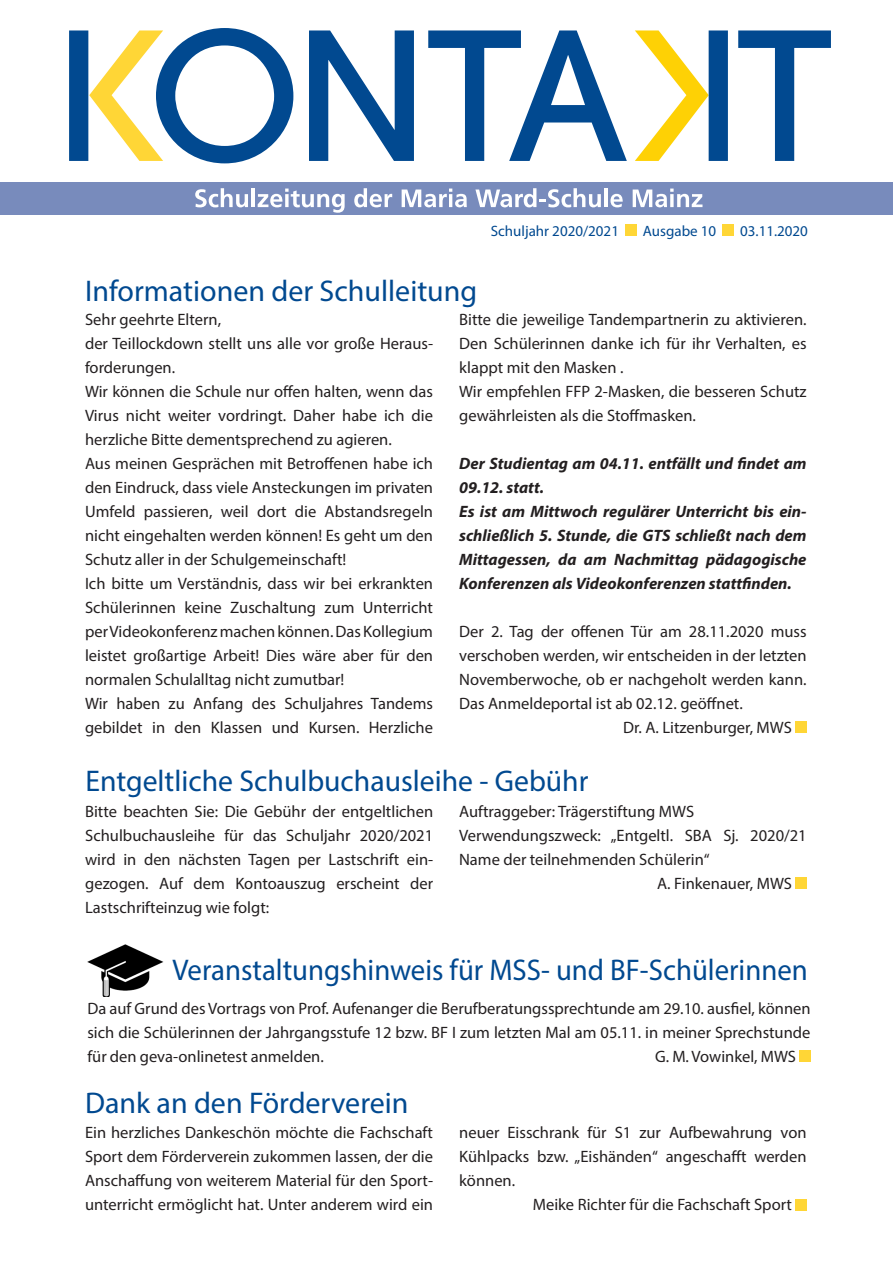
<style>
.page{position:relative;width:893px;height:1263px;background:#fff}
.page>*{position:absolute;margin:0;border:0;box-sizing:border-box;transform-origin:0 0}
.t1{font:30px "Myriad Pro";color:#014990}
.t2{font:30px "Myriad Pro";color:#014990;scale:.96 1}
.t3{font:16.5px/24px "Myriad Pro";color:#231f20;text-align:justify}
.t4{font:italic 700 16.5px/24px "Myriad Pro";color:#231f20}
.t5{font:15px "Myriad Pro";color:#014990}
</style>
<div class="page">
<svg style="left:309px;top:30px;width:105px;height:131px"></svg>
<svg style="left:428px;top:30px;width:199px;height:131px"></svg>
<svg style="left:738px;top:30px;width:93px;height:131px"></svg>
<svg style="left:635px;top:30px;width:93px;height:131px"></svg>
<svg style="left:69px;top:28px;width:224px;height:135px"></svg>
<div style="left:0;top:182px;width:893px;height:33px;background:#788bbc"></div>
<svg style="left:195px;top:188px;width:53px;height:19px"></svg>
<hr style="left:252px;top:188px;width:3px;height:19px;background:#fff">
<svg style="left:258px;top:189px;width:87px;height:24px"></svg>
<svg style="left:354px;top:188px;width:38px;height:19px"></svg>
<svg style="left:402px;top:189px;width:65px;height:18px"></svg>
<svg style="left:475px;top:188px;width:126px;height:19px"></svg>
<hr style="left:604px;top:188px;width:4px;height:19px;background:#fff">
<svg style="left:610px;top:194px;width:13px;height:13px"></svg>
<svg style="left:633px;top:189px;width:69px;height:18px"></svg>
<div style="left:625px;top:225px;width:11px;height:11px;background:#ffd636"></div>
<div style="left:723px;top:225px;width:11px;height:11px;background:#ffd636"></div>
<div style="left:795px;top:722px;width:12px;height:11px;background:#ffd636"></div>
<div style="left:796px;top:877px;width:11px;height:11px;background:#ffd636"></div>
<div style="left:795px;top:1199px;width:12px;height:11px;background:#ffd636"></div>
<div style="left:799px;top:1051px;width:12px;height:11px;background:#ffd636"></div>
<img style="left:87px;top:944px;width:77px;height:53px">
<p class="t1" style="left:85px;top:272px;width:394px">Informationen der Schulleitung</p>
<p class="t5" style="left:491px;top:222px;width:130px">Schuljahr 2020/2021</p>
<p class="t5" style="left:643px;top:222px;width:75px">Ausgabe 10</p>
<p class="t5" style="left:740px;top:222px;width:69px">03.11.2020</p>
<p class="t3" style="left:85px;top:307px;width:138px">Sehr geehrte Eltern,</p>
<p class="t3" style="left:85px;top:331px;width:350px">der Teillockdown stellt uns alle vor große Heraus&shy;forderungen.</p>
<p class="t3" style="left:85px;top:379px;width:349px">Wir können die Schule nur offen halten, wenn das Virus nicht weiter vordringt. Daher habe ich die herzliche Bitte dementsprechend zu agieren.</p>
<p class="t3" style="left:85px;top:451px;width:350px">Aus meinen Gesprächen mit Betroffenen habe ich den Eindruck, dass viele Ansteckungen im privaten Umfeld passieren, weil dort die Abstandsregeln nicht eingehalten werden können! Es geht um den Schutz aller in der Schulgemeinschaft!</p>
<p class="t3" style="left:85px;top:571px;width:350px">Ich bitte um Verständnis, dass wir bei erkrankten Schülerinnen keine Zuschaltung zum Unterricht per Videokonferenz machen können. Das Kollegium leistet großartige Arbeit! Dies wäre aber für den normalen Schulalltag nicht zumutbar!</p>
<p class="t3" style="left:85px;top:691px;width:350px">Wir haben zu Anfang des Schuljahres Tandems gebildet in den Klassen und Kursen. Herzliche</p>
<p class="t3" style="left:459px;top:307px;width:349px">Bitte die jeweilige Tandempartnerin zu aktivieren.<br>Den Schülerinnen danke ich für ihr Verhalten, es klappt mit den Masken .</p>
<p class="t3" style="left:459px;top:379px;width:349px">Wir empfehlen FFP 2-Masken, die besseren Schutz gewährleisten als die Stoffmasken.</p>
<p class="t4" style="left:459px;top:451px;width:349px">Der Studientag am 04.11. entfällt und findet am<br>09.12. statt.</p>
<p class="t4" style="left:459px;top:499px;width:349px;text-align:justify">Es ist am Mittwoch regulärer Unterricht bis ein&shy;schließlich 5. Stunde, die GTS schließt nach dem Mittagessen, da am Nachmittag pädagogische Konferenzen als Videokonferenzen stattfinden.</p>
<p class="t3" style="left:459px;top:619px;width:349px">Der 2. Tag der offenen Tür am 28.11.2020 muss verschoben werden, wir entscheiden in der letzten Novemberwoche, ob er nachgeholt werden kann.<br>Das Anmeldeportal ist ab 02.12. geöffnet.</p>
<p class="t3" style="left:623px;top:715px;width:170px">Dr. A. Litzenburger, MWS</p>
<p class="t1" style="left:86px;top:763px;width:504px">Entgeltliche Schulbuchausleihe - Gebühr</p>
<p class="t3" style="left:85px;top:799px;width:350px">Bitte beachten Sie: Die Gebühr der entgeltlichen Schulbuchausleihe für das Schuljahr 2020/2021 wird in den nächsten Tagen per Lastschrift ein&shy;gezogen. Auf dem Kontoauszug erscheint der Lastschrifteinzug wie folgt:</p>
<p class="t3" style="left:459px;top:799px;width:237px">Auftraggeber: Trägerstiftung MWS</p>
<p class="t3" style="left:459px;top:823px;width:349px">Verwendungszweck: „Entgeltl. SBA Sj. 2020/21<br>Name der teilnehmenden Schülerin“</p>
<p class="t3" style="left:657px;top:871px;width:136px">A. Finkenauer, MWS</p>
<p class="t2" style="left:172px;top:951px;width:663px">Veranstaltungshinweis für MSS- und BF-Schülerinnen</p>
<p class="t3" style="left:87px;top:996px;width:725px">Da auf Grund des Vortrags von Prof. Aufenanger die Berufberatungssprechtunde am 29.10. ausfiel, können sich die Schülerinnen der Jahrgangsstufe 12 bzw. BF I zum letzten Mal am 05.11. in meiner Sprechstunde für den geva-onlinetest anmelden.</p>
<p class="t3" style="left:655px;top:1044px;width:142px">G. M. Vowinkel, MWS</p>
<p class="t1" style="left:85px;top:1085px;width:325px">Dank an den Förderverein</p>
<p class="t3" style="left:85px;top:1120px;width:350px">Ein herzliches Dankeschön möchte die Fachschaft Sport dem Förderverein zukommen lassen, der die Anschaffung von weiterem Material für den Sport&shy;unterricht ermöglicht hat. Unter anderem wird ein</p>
<p class="t3" style="left:459px;top:1120px;width:349px">neuer Eisschrank für S1 zur Aufbewahrung von Kühlpacks bzw. „Eishänden“ angeschafft werden können.</p>
<p class="t3" style="left:533px;top:1192px;width:261px">Meike Richter für die Fachschaft Sport</p>
</div>
